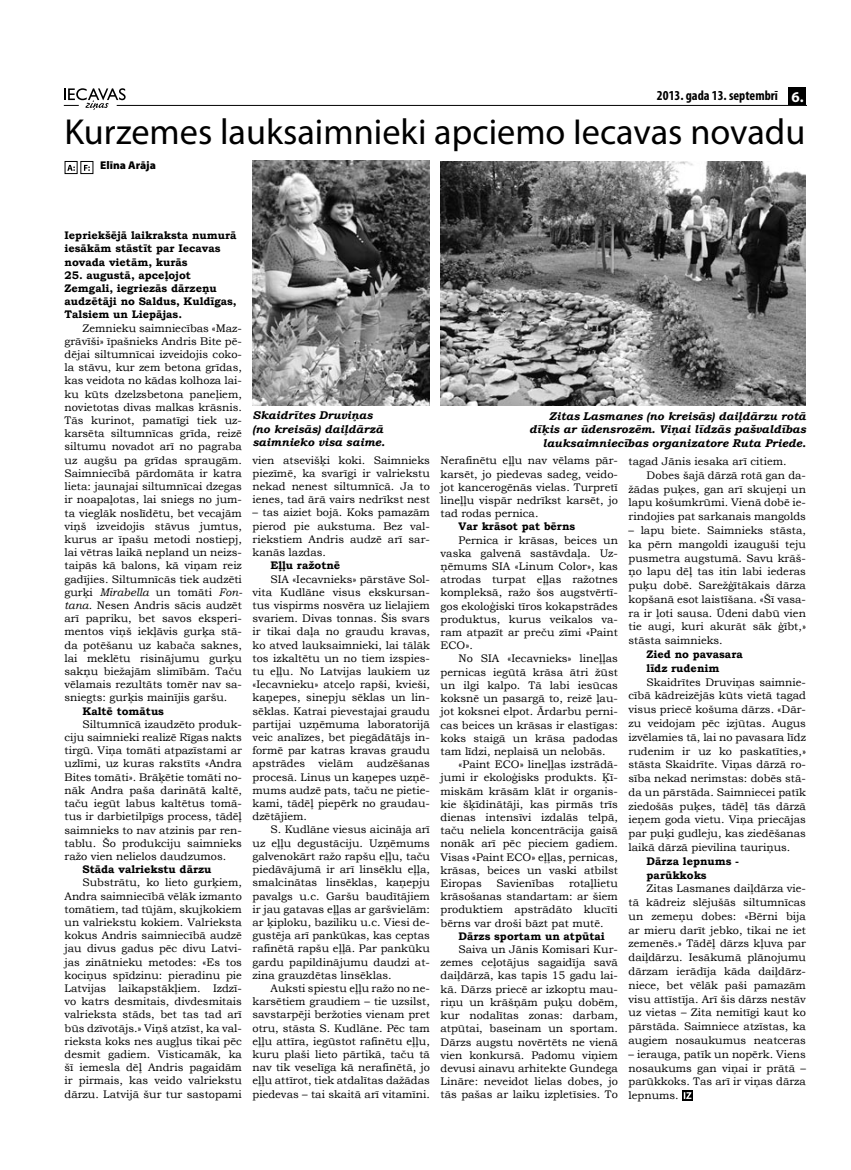
<style>
.page{position:relative;width:851px;height:1170px;background:#fff}
.page>*{position:absolute;margin:0;border:0;box-sizing:border-box;transform-origin:0 0}
.t1{font:36.25px "Myriad Pro";color:#000}
.t2{font:700 15px "Myriad Pro";color:#fff}
.t3{font:700 condensed 13.75px "Myriad Pro";color:#000}
.t4{font:italic 700 11.25px/13.5px "Bookman Old Style";color:#000;text-align:right}
.t5{font:900 11.25px "Myriad Pro";color:#000}
.t6{font:11px/13.2px "Bookman Old Style";color:#000;text-align:justify}
.t7{font:700 11px/13.2px "Bookman Old Style";color:#000}
.s1{font-style:italic}
</style>
<div class="page">
<hr style="left:117px;top:105px;width:689px;height:1px;background:#000">
<svg style="left:64px;top:88px;width:62px;height:22px"></svg>
<div style="left:788px;top:87px;width:18px;height:18px;background:#000"></div>
<svg style="left:682px;top:1090px;width:10px;height:10px"></svg>
<svg style="left:683px;top:1092px;width:8px;height:6px"></svg>
<svg style="left:67px;top:165px;width:8px;height:6px"></svg>
<div style="left:65px;top:161px;width:12px;height:13px;border:1px solid #000"></div>
<svg style="left:84px;top:165px;width:6px;height:6px"></svg>
<div style="left:81px;top:161px;width:12px;height:13px;border:1px solid #000"></div>
<img style="left:440px;top:161px;width:365px;height:244px">
<img style="left:252px;top:160px;width:178px;height:245px">
<p class="t3" style="left:657px;top:87px;width:122px">2013. gada 13. septembrī</p>
<h2 class="t2" style="left:799px;top:87px;width:5px">.</h2>
<h1 class="t1" style="left:64px;top:110px;width:742px">Kurzemes lauksaimnieki apciemo Iecavas novadu</h1>
<p class="t5" style="left:100px;top:158px;width:57px">Elīna Arāja</p>
<p class="t7" style="left:64px;top:229px;width:173px">Iepriekšējā laikraksta numurā iesākām stāstīt par Iecavas novada vietām, kurās</p>
<p class="t7" style="left:64px;top:268px;width:174px">25. augustā, apceļojot<br>Zemgali, iegriezās dārzeņu audzētāji no Saldus, Kuldīgas,<br>Talsiem un Liepājas.</p>
<p class="t6" style="left:64px;top:321px;width:179px;text-indent:18px">Zemnieku saimniecības «Maz&shy;grāvīši» īpašnieks Andris Bite pē&shy;dējai siltumnīcai izveidojis coko&shy;la stāvu, kur zem betona grīdas, kas veidota no kādas kolhoza lai&shy;ku kūts dzelzsbetona paneļiem, novietotas divas malkas krāsnis.<br>Tās kurinot, pamatīgi tiek uz&shy;karsēta siltumnīcas grīda, reizē siltumu novadot arī no pagraba uz augšu pa grīdas spraugām.<br>Saimniecībā pārdomāta ir katra lieta: jaunajai siltumnīcai dzegas ir noapaļotas, lai sniegs no jum&shy;ta vieglāk noslīdētu, bet vecajām viņš izveidojis stāvus jumtus, kurus ar īpašu metodi nostiepj, lai vētras laikā nepland un neizs&shy;taipās kā balons, kā viņam reiz gadījies. Siltumnīcās tiek audzēti gurķi <span class="s1">Mirabella</span> un tomāti <span class="s1">Fon&shy;tana</span>. Nesen Andris sācis audzēt arī papriku, bet savos eksperi&shy;mentos viņš iekļāvis gurķa stā&shy;da potēšanu uz kabača saknes, lai meklētu risinājumu gurķu sakņu biežajām slimībām. Taču vēlamais rezultāts tomēr nav sa&shy;sniegts: gurķis mainījis garšu.</p>
<p class="t7" style="left:82px;top:704px;width:83px">Kaltē tomātus</p>
<p class="t6" style="left:64px;top:717px;width:179px;text-indent:18px">Siltumnīcā izaudzēto produk&shy;ciju saimnieki realizē Rīgas nakts tirgū. Viņa tomāti atpazīstami ar uzlīmi, uz kuras rakstīts «Andra Bites tomāti». Brāķētie tomāti no&shy;nāk Andra paša darinātā kaltē, taču iegūt labus kaltētus tomā&shy;tus ir darbietilpīgs process, tādēļ saimnieks to nav atzinis par ren&shy;tablu. Šo produkciju saimnieks ražo vien nelielos daudzumos.</p>
<p class="t7" style="left:82px;top:862px;width:130px">Stāda valriekstu dārzu</p>
<p class="t6" style="left:64px;top:875px;width:179px;text-indent:18px">Substrātu, ko lieto gurķiem, Andra saimniecībā vēlāk izmanto tomātiem, tad tūjām, skujkokiem un valriekstu kokiem. Valrieksta kokus Andris saimniecībā audzē jau divus gadus pēc divu Latvi&shy;jas zinātnieku metodes: «Es tos kociņus spīdzinu: pieradinu pie Latvijas laikapstākļiem. Izdzī&shy;vo katrs desmitais, divdesmitais valrieksta stāds, bet tas tad arī būs dzīvotājs.» Viņš atzīst, ka val&shy;rieksta koks nes augļus tikai pēc desmit gadiem. Visticamāk, ka šī iemesla dēļ Andris pagaidām ir pirmais, kas veido valriekstu dārzu. Latvijā šur tur sastopami</p>
<p class="t4" style="left:252px;top:408px;width:134px;text-align:left">Skaidrītes Druviņas (no kreisās) daiļdārzā saimnieko visa saime.</p>
<p class="t6" style="left:252px;top:453px;width:179px">vien atsevišķi koki. Saimnieks piezīmē, ka svarīgi ir valriekstu nekad nenest siltumnīcā. Ja to ienes, tad ārā vairs nedrīkst nest</p>
<p class="t6" style="left:252px;top:506px;width:179px">– tas aiziet bojā. Koks pamazām pierod pie aukstuma. Bez val&shy;riekstiem Andris audzē arī sar&shy;kanās lazdas.</p>
<p class="t7" style="left:270px;top:558px;width:71px">Eļļu ražotnē</p>
<p class="t6" style="left:252px;top:572px;width:179px;text-indent:18px">SIA «Iecavnieks» pārstāve Sol&shy;vita Kudlāne visus ekskursan&shy;tus vispirms nosvēra uz lielajiem svariem. Divas tonnas. Šis svars ir tikai daļa no graudu kravas, ko atved lauksaimnieki, lai tālāk tos izkaltētu un no tiem izspies&shy;tu eļļu. No Latvijas laukiem uz «Iecavnieku» atceļo rapši, kvieši, kaņepes, sinepju sēklas un lin&shy;sēklas. Katrai pievestajai graudu partijai uzņēmuma laboratorijā veic analīzes, bet piegādātājs in&shy;formē par katras kravas graudu apstrādes vielām audzēšanas procesā. Linus un kaņepes uzņē&shy;mums audzē pats, taču ne pietie&shy;kami, tādēļ piepērk no graudau&shy;dzētājiem.</p>
<p class="t6" style="left:252px;top:823px;width:179px;text-indent:18px">S. Kudlāne viesus aicināja arī uz eļļu degustāciju. Uzņēmums galvenokārt ražo rapšu eļļu, taču piedāvājumā ir arī linsēklu eļļa, smalcinātas linsēklas, kaņepju pavalgs u.c. Garšu baudītājiem ir jau gatavas eļļas ar garšvielām: ar ķiploku, baziliku u.c. Viesi de&shy;gustēja arī pankūkas, kas ceptas rafinētā rapšu eļļā. Par pankūku gardu papildinājumu daudzi at&shy;zina grauzdētas linsēklas.</p>
<p class="t6" style="left:252px;top:981px;width:179px;text-indent:18px">Auksti spiestu eļļu ražo no ne&shy;karsētiem graudiem – tie uzsilst, savstarpēji beržoties vienam pret otru, stāsta S. Kudlāne. Pēc tam eļļu attīra, iegūstot rafinētu eļļu, kuru plaši lieto pārtikā, taču tā nav tik veselīga kā nerafinētā, jo eļļu attīrot, tiek atdalītas dažādas piedevas – tai skaitā arī vitamīni.</p>
<p class="t4" style="left:529px;top:409px;width:278px">Zitas Lasmanes (no kreisās) daiļdārzu rotā dīķis ar ūdensrozēm. Viņai līdzās pašvaldības lauksaimniecības organizatore Ruta Priede.</p>
<p class="t6" style="left:440px;top:454px;width:179px">Nerafinētu eļļu nav vēlams pār&shy;karsēt, jo piedevas sadeg, veido&shy;jot kancerogēnās vielas. Turpretī lineļļu vispār nedrīkst karsēt, jo tad rodas pernica.</p>
<p class="t7" style="left:458px;top:520px;width:118px">Var krāsot pat bērns</p>
<p class="t6" style="left:440px;top:533px;width:179px;text-indent:18px">Pernica ir krāsas, beices un vaska galvenā sastāvdaļa. Uz&shy;ņēmums SIA «Linum Color», kas atrodas turpat eļļas ražotnes kompleksā, ražo šos augstvērtī&shy;gos ekoloģiski tīros kokapstrādes produktus, kurus veikalos va&shy;ram atpazīt ar preču zīmi «Paint ECO».</p>
<p class="t6" style="left:440px;top:652px;width:179px;text-indent:18px">No SIA «Iecavnieks» lineļļas pernicas iegūtā krāsa ātri žūst un ilgi kalpo. Tā labi iesūcas koksnē un pasargā to, reizē ļau&shy;jot koksnei elpot. Ārdarbu perni&shy;cas beices un krāsas ir elastīgas: koks staigā un krāsa padodas tam līdzi, neplaisā un nelobās.</p>
<p class="t6" style="left:440px;top:757px;width:179px;text-indent:18px">«Paint ECO» lineļļas izstrādā&shy;jumi ir ekoloģisks produkts. Ķī&shy;miskām krāsām klāt ir organis&shy;kie šķīdinātāji, kas pirmās trīs dienas intensīvi izdalās telpā, taču neliela koncentrācija gaisā nonāk arī pēc pieciem gadiem.<br>Visas «Paint ECO» eļļas, pernicas, krāsas, beices un vaski atbilst Eiropas</p>
<p class="t6" style="left:440px;top:876px;width:179px;text-indent:128px">rotaļlietu krāsošanas standartam: ar šiem produktiem apstrādāto klucīti bērns var droši bāzt pat mutē.</p>
<p class="t7" style="left:458px;top:929px;width:148px">Dārzs sportam un atpūtai</p>
<p class="t6" style="left:440px;top:942px;width:179px;text-indent:18px">Saiva un Jānis Komisari Kur&shy;zemes ceļotājus sagaidīja savā daiļdārzā, kas tapis 15 gadu lai&shy;kā. Dārzs priecē ar izkoptu mau&shy;riņu un krāšņām puķu dobēm, kur nodalītas zonas: darbam, atpūtai, baseinam un sportam.<br>Dārzs augstu novērtēts ne vienā vien konkursā. Padomu viņiem devusi ainavu arhitekte Gundega Lināre: neveidot lielas dobes, jo tās pašas ar laiku izpletīsies. To</p>
<p class="t6" style="left:496px;top:876px;width:59px">Savienības</p>
<p class="t6" style="left:628px;top:454px;width:159px">tagad Jānis iesaka arī citiem.</p>
<p class="t6" style="left:646px;top:468px;width:161px">Dobes šajā dārzā rotā gan da-</p>
<p class="t6" style="left:628px;top:482px;width:179px">žādas puķes, gan arī skujeņi un</p>
<p class="t6" style="left:628px;top:496px;width:179px">lapu košumkrūmi. Vienā dobē ie-</p>
<p class="t6" style="left:628px;top:510px;width:179px">rindojies pat sarkanais mangolds</p>
<p class="t6" style="left:628px;top:523px;width:179px;line-height:13.8px">– lapu biete. Saimnieks stāsta, ka pērn mangoldi izauguši teju pusmetra augstumā. Savu krāš&shy;ņo lapu dēļ tas itin labi iederas puķu dobē. Sarežģītākais dārza kopšanā esot laistīšana. «Šī vasa&shy;ra ir ļoti sausa. Ūdeni dabū vien tie augi, kuri akurāt sāk ģībt,» stāsta saimnieks.</p>
<p class="t7" style="left:646px;top:647px;width:98px;line-height:13.8px">Zied no pavasara līdz rudenim</p>
<p class="t6" style="left:628px;top:675px;width:179px;line-height:13.8px;text-indent:18px">Skaidrītes Druviņas saimnie&shy;cībā kādreizējās kūts vietā tagad visus priecē košuma dārzs. «Dār&shy;zu veidojam pēc izjūtas. Augus izvēlamies tā, lai no pavasara līdz rudenim ir uz ko paskatīties,» stāsta Skaidrīte. Viņas dārzā ro&shy;sība nekad nerimstas: dobēs stā&shy;da un pārstāda. Saimniecei patīk ziedošās puķes, tādēļ tās dārzā ieņem goda vietu. Viņa priecājas par puķi gudleju, kas ziedēšanas laikā dārzā pievilina tauriņus.</p>
<p class="t7" style="left:646px;top:854px;width:94px;line-height:13.8px">Dārza lepnums - parūkkoks</p>
<p class="t6" style="left:628px;top:881px;width:179px;line-height:13.8px;text-indent:18px">Zitas Lasmanes daiļdārza vie&shy;tā kādreiz slējušās siltumnīcas un zemeņu dobes: «Bērni bija ar mieru darīt jebko, tikai ne iet zemenēs.» Tādēļ dārzs kļuva par daiļdārzu. Iesākumā plānojumu dārzam ierādīja kāda daiļdārz&shy;niece, bet vēlāk paši pamazām visu attīstīja. Arī šis dārzs nestāv uz vietas – Zita nemitīgi kaut ko pārstāda. Saimniece atzīstas, ka augiem nosaukumus neatceras</p>
<p class="t6" style="left:628px;top:1047px;width:179px;line-height:13.8px">– ierauga, patīk un nopērk. Viens nosaukums gan viņai ir prātā – parūkkoks. Tas arī ir viņas dārza lepnums.</p>
</div>
